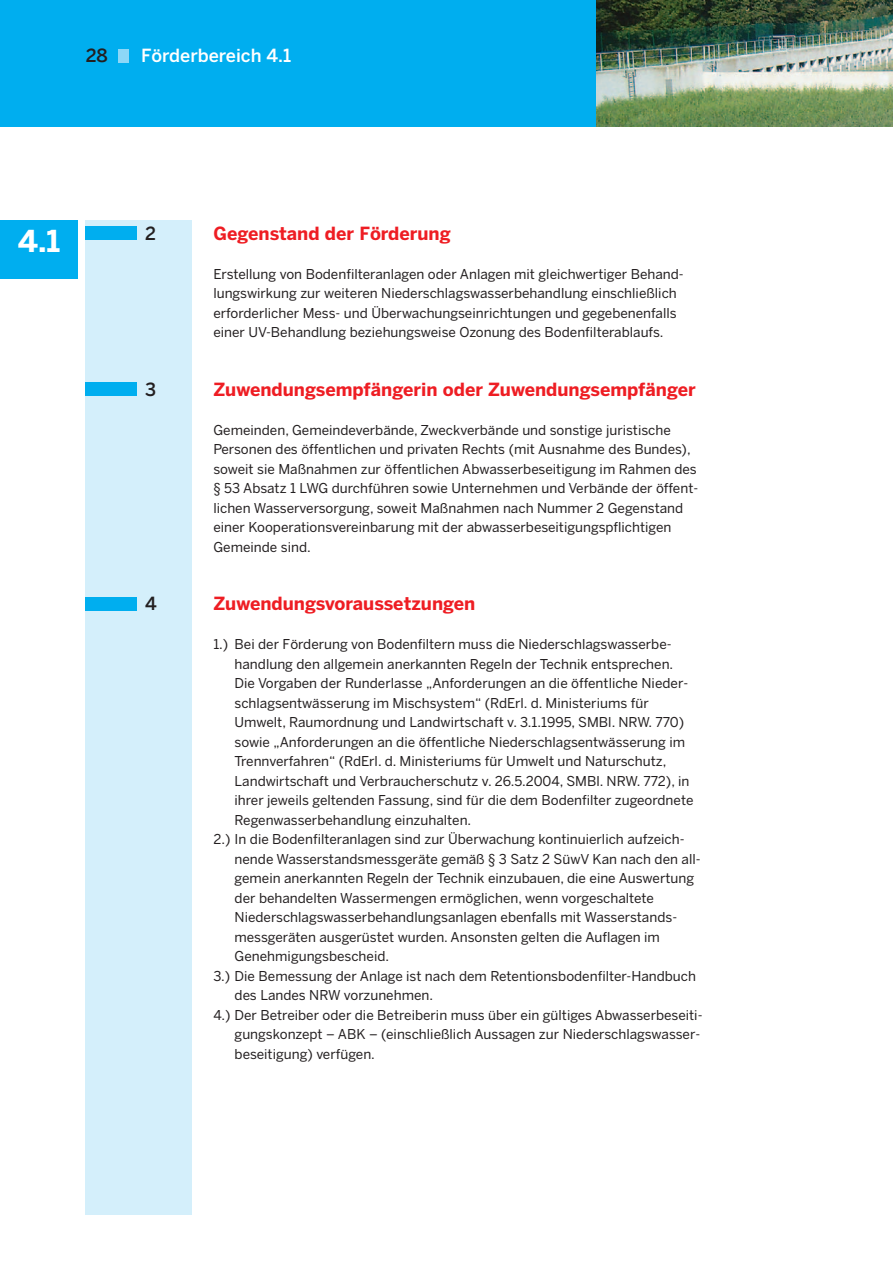
<style>
.page{position:relative;width:893px;height:1262px;background:#fff}
.page>*{position:absolute;margin:0;border:0;box-sizing:border-box;transform-origin:0 0}
.t1{font:700 30px "Benton Sans";color:#fff}
.t2{font:700 18px "Benton Sans";color:#ee1d23}
.t3{font:500 18px "Benton Sans";color:#fff}
.t4{font:500 18px "Benton Sans";color:#231f20}
.t5{font:13.5px/19.5px "Benton Sans";color:#231f20}
</style>
<div class="page">
<div style="left:0;top:0;width:892px;height:126px;background:#00aeef"></div>
<div style="left:86px;top:220px;width:106px;height:995px;background:#d4effb"></div>
<div style="left:86px;top:226px;width:51px;height:14px;background:#00aeef"></div>
<div style="left:86px;top:382px;width:51px;height:14px;background:#00aeef"></div>
<div style="left:0;top:220px;width:77px;height:59px;background:#00aeef"></div>
<div style="left:118px;top:49px;width:10px;height:13px;background:#8dd7f7"></div>
<img style="left:596px;top:0;width:296px;height:126px">
<div style="left:86px;top:597px;width:51px;height:13px;background:#00aeef"></div>
<h2 class="t4" style="left:86px;top:49px;width:24px">28</h2>
<h2 class="t3" style="left:141px;top:49px;width:151px">Förderbereich 4.1</h2>
<h1 class="t1" style="left:18px;top:230px;width:44px">4.1</h1>
<h2 class="t4" style="left:145px;top:226px;width:12px">2</h2>
<h2 class="t2" style="left:213px;top:226px;width:239px">Gegenstand der Förderung</h2>
<p class="t5" style="left:213px;top:265px;width:472px">Erstellung von Bodenfilteranlagen oder Anlagen mit gleichwertiger Behand&shy;lungswirkung zur weiteren Niederschlagswasserbehandlung einschließlich erforderlicher Mess- und Überwachungseinrichtungen und gegebenenfalls einer UV-Behandlung beziehungsweise Ozonung des Bodenfilterablaufs.</p>
<h2 class="t4" style="left:145px;top:382px;width:12px">3</h2>
<h2 class="t2" style="left:213px;top:382px;width:484px">Zuwendungsempfängerin oder Zuwendungsempfänger</h2>
<p class="t5" style="left:213px;top:421px;width:486px">Gemeinden, Gemeindeverbände, Zweckverbände und sonstige juristische Personen des öffentlichen und privaten Rechts (mit Ausnahme des Bundes), soweit sie Maßnahmen zur öffentlichen Abwasserbeseitigung im Rahmen des § 53 Absatz 1 LWG durchführen sowie Unternehmen und Verbände der öffent&shy;lichen Wasserversorgung, soweit Maßnahmen nach Nummer 2 Gegenstand einer Kooperationsvereinbarung mit der abwasserbeseitigungspflichtigen Gemeinde sind.</p>
<h2 class="t4" style="left:145px;top:597px;width:13px">4</h2>
<h2 class="t2" style="left:213px;top:597px;width:263px">Zuwendungsvoraussetzungen</h2>
<p class="t5" style="left:213px;top:636px;width:459px">1.) Bei der Förderung von Bodenfiltern muss die Niederschlagswasserbe-</p>
<p class="t5" style="left:234px;top:655px;width:440px">handlung den allgemein anerkannten Regeln der Technik entsprechen.</p>
<p class="t5" style="left:234px;top:675px;width:455px">Die Vorgaben der Runderlasse „Anforderungen an die öffentliche Nieder-</p>
<p class="t5" style="left:234px;top:694px;width:415px">schlagsentwässerung im Mischsystem“ (RdErl. d. Ministeriums für</p>
<p class="t5" style="left:234px;top:714px;width:451px">Umwelt, Raumordnung und Landwirtschaft v. 3.1.1995, SMBl. NRW. 770)</p>
<p class="t5" style="left:234px;top:733px;width:452px">sowie „Anforderungen an die öffentliche Niederschlagsentwässerung im</p>
<p class="t5" style="left:234px;top:753px;width:433px">Trennverfahren“ (RdErl. d. Ministeriums für Umwelt und Naturschutz,</p>
<p class="t5" style="left:234px;top:772px;width:456px">Landwirtschaft und Verbraucherschutz v. 26.5.2004, SMBl. NRW. 772), in</p>
<p class="t5" style="left:234px;top:792px;width:460px">ihrer jeweils geltenden Fassung, sind für die dem Bodenfilter zugeordnete</p>
<p class="t5" style="left:234px;top:811px;width:238px">Regenwasserbehandlung einzuhalten.</p>
<p class="t5" style="left:213px;top:831px;width:472px">2.) In die Bodenfilteranlagen sind zur Überwachung kontinuierlich aufzeich-</p>
<p class="t5" style="left:234px;top:850px;width:467px">nende Wasserstandsmessgeräte gemäß § 3 Satz 2 SüwV Kan nach den all-</p>
<p class="t5" style="left:234px;top:870px;width:461px">gemein anerkannten Regeln der Technik einzubauen, die eine Auswertung</p>
<p class="t5" style="left:234px;top:889px;width:421px">der behandelten Wassermengen ermöglichen, wenn vorgeschaltete</p>
<p class="t5" style="left:234px;top:909px;width:444px">Niederschlagswasserbehandlungsanlagen ebenfalls mit Wasserstands-</p>
<p class="t5" style="left:234px;top:928px;width:427px">messgeräten ausgerüstet wurden. Ansonsten gelten die Auflagen im</p>
<p class="t5" style="left:234px;top:948px;width:156px">Genehmigungsbescheid.</p>
<p class="t5" style="left:213px;top:967px;width:484px">3.) Die Bemessung der Anlage ist nach dem Retentionsbodenfilter-Handbuch</p>
<p class="t5" style="left:234px;top:987px;width:200px">des Landes NRW vorzunehmen.</p>
<p class="t5" style="left:213px;top:1006px;width:490px">4.) Der Betreiber oder die Betreiberin muss über ein gültiges Abwasserbeseiti-</p>
<p class="t5" style="left:234px;top:1026px;width:467px">gungskonzept – ABK – (einschließlich Aussagen zur Niederschlagswasser-</p>
<p class="t5" style="left:234px;top:1045px;width:142px">beseitigung) verfügen.</p>
</div>
